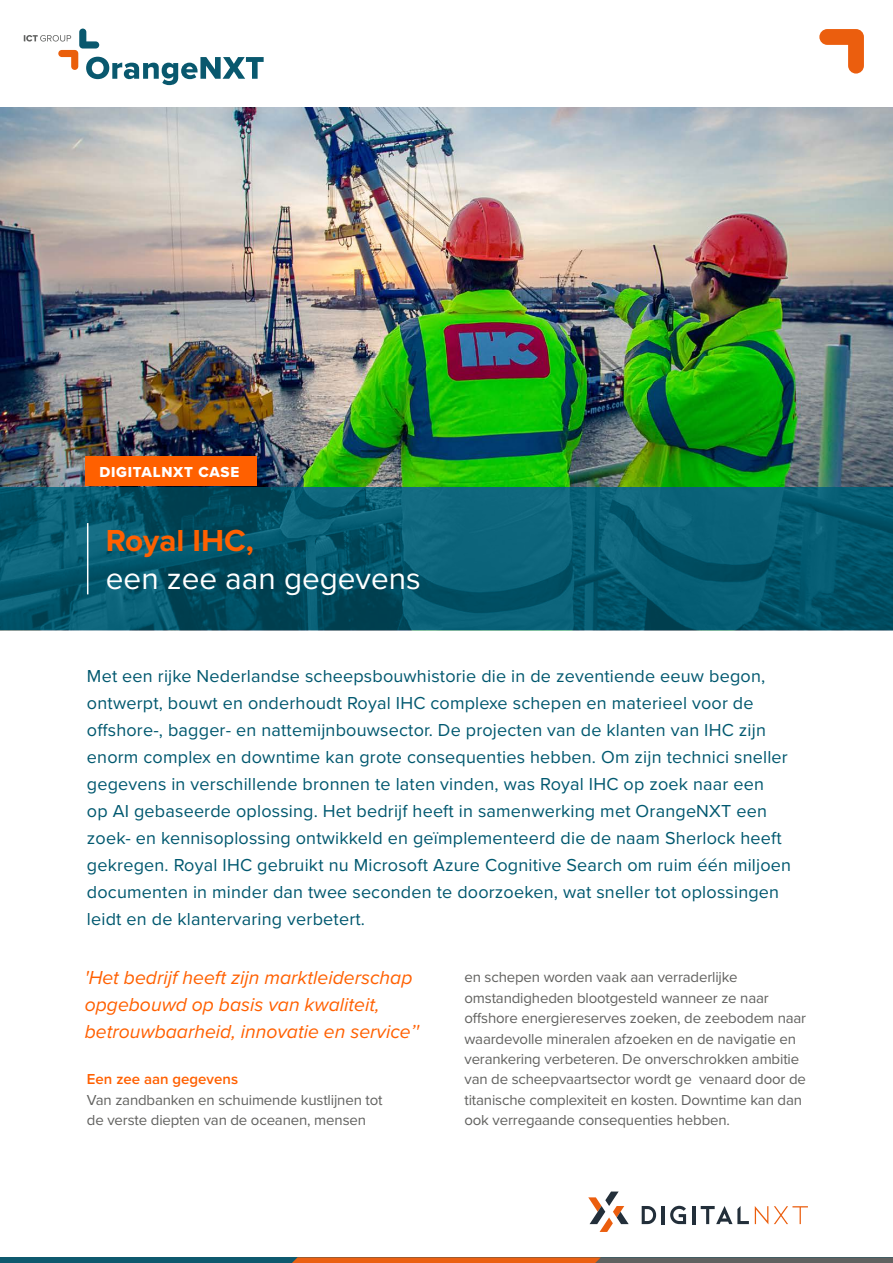
<style>
.page{position:relative;width:893px;height:1263px;background:#fff}
.page>*{position:absolute;margin:0;border:0;box-sizing:border-box;transform-origin:0 0}
.t1{font:31.5px "Proxima Nova";color:#fff}
.t2{font:700 31.5px "Proxima Nova";color:#ff6000}
.t3{font:italic 19.5px/27px "Proxima Nova";color:#ff6000}
.t4{font:18px/27px "Proxima Nova";letter-spacing:.01em;color:#00586f}
.t5{font:15px/20.4px "Proxima Nova";letter-spacing:-.01em;color:#61615f}
.t6{font:600 15px "Proxima Nova";color:#ff6000}
.t7{font:15px "Proxima Nova Extrabld";letter-spacing:.05em;color:#fff}
</style>
<div class="page">
<img style="left:0;top:107px;width:893px;height:523px">
<svg style="left:819px;top:29px;width:45px;height:45px"></svg>
<div style="left:0;top:1257px;width:893px;height:6px;background:#0f596e"></div>
<svg style="left:292px;top:1257px;width:601px;height:6px"></svg>
<div style="left:85px;top:456px;width:172px;height:30px;background:#ff6000"></div>
<hr style="left:87px;top:523px;width:1px;height:71px;background:#fff">
<svg style="left:24px;top:29px;width:240px;height:56px"></svg>
<svg style="left:642px;top:1206px;width:14px;height:18px"></svg>
<hr style="left:662px;top:1206px;width:3px;height:18px;background:#232f3a">
<svg style="left:670px;top:1206px;width:16px;height:18px"></svg>
<hr style="left:692px;top:1206px;width:3px;height:18px;background:#232f3a">
<svg style="left:701px;top:1206px;width:48px;height:18px"></svg>
<svg style="left:755px;top:1206px;width:13px;height:18px"></svg>
<svg style="left:774px;top:1206px;width:34px;height:18px"></svg>
<svg style="left:588px;top:1191px;width:41px;height:41px"></svg>
<p class="t7" style="left:99px;top:461px;width:141px">DIGITALNXT CASE</p>
<h1 class="t2" style="left:106px;top:517px;width:150px">Royal IHC,</h1>
<h1 class="t1" style="left:106px;top:555px;width:316px">een zee aan gegevens</h1>
<p class="t4" style="left:87px;top:661px;width:706px">Met een rijke Nederlandse scheepsbouwhistorie die in de zeventiende eeuw begon, ontwerpt, bouwt en onderhoudt Royal IHC complexe schepen en materieel voor de offshore-, bagger- en nattemijnbouwsector. De projecten van de klanten van IHC zijn enorm complex en downtime kan grote consequenties hebben. Om zijn technici sneller gegevens in verschillende bronnen te laten vinden, was Royal IHC op zoek naar een<br>op AI gebaseerde oplossing. Het bedrijf heeft in samenwerking met OrangeNXT een zoek- en kennisoplossing ontwikkeld en geïmplementeerd die de naam Sherlock heeft gekregen. Royal IHC gebruikt nu Microsoft Azure Cognitive Search om ruim één miljoen documenten in minder dan twee seconden te doorzoeken, wat sneller tot oplossingen leidt en de klantervaring verbetert.</p>
<p class="t3" style="left:85px;top:963px;width:336px">'Het bedrijf heeft zijn marktleiderschap opgebouwd op basis van kwaliteit, betrouwbaarheid, innovatie en service’'</p>
<p class="t6" style="left:87px;top:1068px;width:153px">Een zee aan gegevens</p>
<p class="t5" style="left:87px;top:1089px;width:297px">Van zandbanken en schuimende kustlijnen tot de verste diepten van de oceanen, mensen</p>
<p class="t5" style="left:464px;top:966px;width:343px">en schepen worden vaak aan verraderlijke omstandigheden blootgesteld wanneer ze naar offshore energiereserves zoeken, de zeebodem naar waardevolle mineralen afzoeken en de navigatie en verankering verbeteren. De onverschrokken ambitie van de scheepvaartsector wordt ge venaard door de titanische complexiteit en kosten. Downtime kan dan ook verregaande consequenties hebben.</p>
</div>
